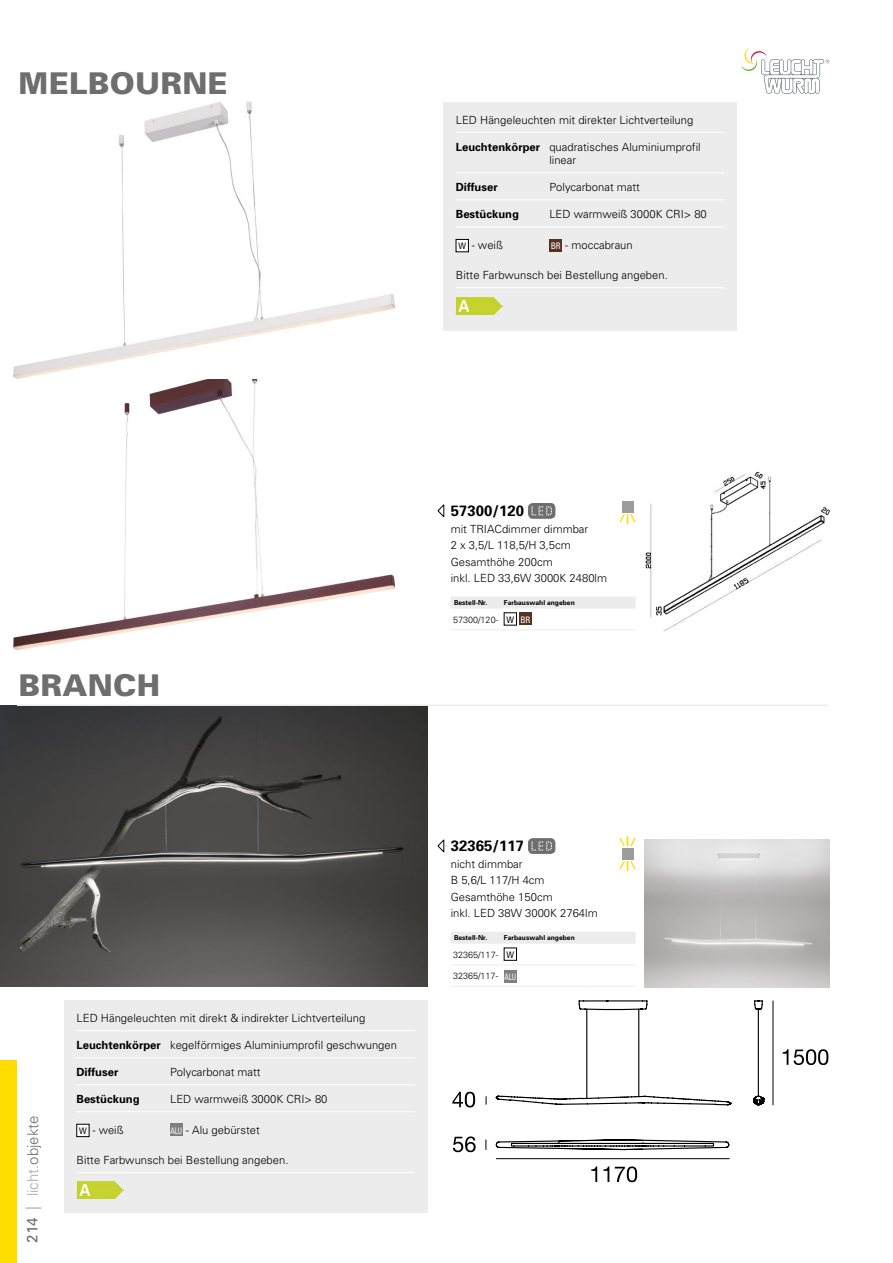
<style>
.page{position:relative;width:893px;height:1263px;background:#fff}
.page>*{position:absolute;margin:0;border:0;box-sizing:border-box;transform-origin:0 0}
.t1{font:900 30px "Univers";letter-spacing:.01em;color:#6e6e6e}
.t2{font:700 15px "Univers";color:#000}
.t3{font:300 15px "Univers";color:#6e6e6e}
.t4{font:15px "Univers";color:#6e6e6e}
.t5{font:300 11.25px/16.5px "Univers";color:#000}
.t6{font:700 11.25px "Univers";color:#000}
.t7{font:300 9px "Univers";color:#000}
.t8{font:700 6.75px "Univers";color:#000}
.s1{font-weight:700}
.s2{font-weight:400;font-stretch:condensed;font-size:9px}
.s3{font-weight:400;font-stretch:condensed;font-size:9px;color:#fff}
.s4{font-weight:400;font-stretch:condensed}
.s5{font-weight:400;font-stretch:condensed;color:#fff}
.s6{color:#a7a7a8}
</style>
<div class="page">
<svg style="left:26px;top:1207px;width:15px;height:1px"></svg>
<svg style="left:741px;top:48px;width:88px;height:46px"></svg>
<div style="left:0;top:1060px;width:17px;height:203px;background:#fd0"></div>
<img style="left:0;top:706px;width:427px;height:280px">
<div style="left:443px;top:102px;width:293px;height:228px;background:#ececec"></div>
<hr style="left:456px;top:132px;width:268px;height:1px;background:#fff">
<hr style="left:456px;top:172px;width:268px;height:1px;background:#fff">
<hr style="left:456px;top:199px;width:268px;height:1px;background:#fff">
<hr style="left:456px;top:226px;width:268px;height:1px;background:#fff">
<hr style="left:456px;top:287px;width:268px;height:1px;background:#fff">
<div style="left:456px;top:239px;width:12px;height:13px;background:#fff"></div>
<div style="left:456px;top:239px;width:13px;height:13px;border:1px solid #000"></div>
<div style="left:549px;top:239px;width:13px;height:13px;background:#573223"></div>
<img style="left:456px;top:297px;width:47px;height:18px">
<div style="left:64px;top:1000px;width:363px;height:212px;background:#ececec"></div>
<hr style="left:77px;top:1030px;width:338px;height:1px;background:#fff">
<hr style="left:77px;top:1057px;width:338px;height:1px;background:#fff">
<hr style="left:77px;top:1084px;width:338px;height:1px;background:#fff">
<hr style="left:77px;top:1111px;width:338px;height:1px;background:#fff">
<hr style="left:77px;top:1172px;width:338px;height:1px;background:#fff">
<div style="left:77px;top:1124px;width:12px;height:12px;background:#fff"></div>
<div style="left:77px;top:1124px;width:12px;height:13px;border:1px solid #000"></div>
<div style="left:170px;top:1123px;width:13px;height:13px;background:#7f7f7f"></div>
<img style="left:77px;top:1181px;width:46px;height:18px">
<svg style="left:529px;top:503px;width:26px;height:15px"></svg>
<div style="left:528px;top:503px;width:27px;height:15px;border:1px solid #6e6e6e;border-radius:4px"></div>
<svg style="left:531px;top:506px;width:21px;height:9px"></svg>
<div style="left:529px;top:839px;width:26px;height:14px;background:#6e6e6e;border-radius:4px"></div>
<div style="left:528px;top:838px;width:27px;height:16px;border:1px solid #6e6e6e;border-radius:4px"></div>
<svg style="left:531px;top:841px;width:21px;height:10px"></svg>
<svg style="left:437px;top:504px;width:7px;height:14px"></svg>
<svg style="left:437px;top:839px;width:7px;height:14px"></svg>
<div style="left:451px;top:597px;width:185px;height:11px;background:#ececec"></div>
<hr style="left:451px;top:629px;width:53px;height:1px;background:#ececec">
<hr style="left:504px;top:629px;width:83px;height:1px;background:#ececec">
<hr style="left:587px;top:629px;width:49px;height:1px;background:#ececec">
<div style="left:504px;top:613px;width:13px;height:12px;border:1px solid #000"></div>
<div style="left:519px;top:613px;width:13px;height:12px;background:#573223"></div>
<div style="left:451px;top:932px;width:185px;height:12px;background:#ececec"></div>
<hr style="left:451px;top:986px;width:53px;height:1px;background:#ececec">
<hr style="left:504px;top:986px;width:83px;height:1px;background:#ececec">
<hr style="left:587px;top:986px;width:49px;height:1px;background:#ececec">
<hr style="left:451px;top:964px;width:53px;height:1px;background:#ececec">
<hr style="left:504px;top:964px;width:83px;height:1px;background:#ececec">
<hr style="left:587px;top:964px;width:49px;height:1px;background:#ececec">
<div style="left:504px;top:948px;width:13px;height:12px;border:1px solid #000"></div>
<div style="left:504px;top:970px;width:13px;height:13px;background:#7f7f7f"></div>
<img style="left:645px;top:471px;width:185px;height:160px">
<hr style="left:17px;top:704px;width:811px;height:2px;background:#ececec">
<svg style="left:495px;top:1139px;width:235px;height:11px"></svg>
<svg style="left:495px;top:1000px;width:270px;height:106px"></svg>
<hr style="left:586px;top:1009px;width:1px;height:89px;background:#000">
<hr style="left:638px;top:1009px;width:1px;height:87px;background:#000">
<hr style="left:496px;top:1158px;width:233px;height:1px;background:#000">
<svg style="left:591px;top:1166px;width:6px;height:16px"></svg>
<svg style="left:603px;top:1166px;width:6px;height:16px"></svg>
<svg style="left:615px;top:1166px;width:22px;height:16px"></svg>
<svg style="left:452px;top:1092px;width:23px;height:15px"></svg>
<svg style="left:453px;top:1136px;width:23px;height:16px"></svg>
<hr style="left:773px;top:1001px;width:1px;height:104px;background:#000">
<svg style="left:783px;top:1049px;width:5px;height:16px"></svg>
<svg style="left:794px;top:1049px;width:34px;height:16px"></svg>
<img style="left:14px;top:378px;width:380px;height:272px">
<img style="left:14px;top:101px;width:380px;height:277px">
<svg style="left:619px;top:512px;width:17px;height:12px"></svg>
<div style="left:622px;top:501px;width:11px;height:11px;background:#9c9c9d"></div>
<svg style="left:619px;top:859px;width:17px;height:12px"></svg>
<svg style="left:619px;top:836px;width:17px;height:11px"></svg>
<div style="left:622px;top:848px;width:11px;height:11px;background:#9c9c9d"></div>
<h1 class="t1" style="left:19px;top:65px;width:211px">MELBOURNE</h1>
<p class="t5" style="left:456px;top:111px;width:239px">LED Hängeleuchten mit direkter Lichtverteilung</p>
<p class="t5" style="left:549px;top:140px;width:153px;line-height:13.5px;text-indent:-94px"><span class="s1">Leuchtenkörper</span> quadratisches Aluminiumprofil linear</p>
<p class="t6" style="left:456px;top:180px;width:43px">Diffuser</p>
<p class="t5" style="left:549px;top:179px;width:92px">Polycarbonat matt</p>
<p class="t6" style="left:456px;top:207px;width:65px">Bestückung</p>
<p class="t5" style="left:549px;top:206px;width:159px">LED warmweiß 3000K CRI&gt; 80</p>
<p class="t5" style="left:458px;top:237px;width:46px"><span class="s2">W</span> - weiß</p>
<p class="t5" style="left:551px;top:237px;width:84px"><span class="s3">BR</span> - moccabraun</p>
<p class="t5" style="left:456px;top:267px;width:213px">Bitte Farbwunsch bei Bestellung angeben.</p>
<h1 class="t1" style="left:19px;top:667px;width:143px">BRANCH</h1>
<h2 class="t2" style="left:451px;top:502px;width:75px">57300/120</h2>
<p class="t5" style="left:451px;top:520px;width:158px">mit TRIACdimmer dimmbar<br>2 x 3,5/L 118,5/H 3,5cm<br>Gesamthöhe 200cm<br>inkl. LED 33,6W 3000K 2480lm</p>
<p class="t8" style="left:454px;top:599px;width:35px">Bestell-Nr.</p>
<p class="t8" style="left:504px;top:599px;width:72px">Farbauswahl angeben</p>
<p class="t7" style="left:453px;top:614px;width:79px">57300/120- <span class="s4">W</span> <span class="s5">BR</span></p>
<h2 class="t3" style="left:24px;top:1196px;width:82px;rotate:-90deg"><span class="s6">licht.</span>objekte</h2>
<h2 class="t4" style="left:23px;top:1242px;width:27px;rotate:-90deg">214</h2>
<p class="t5" style="left:77px;top:1010px;width:290px">LED Hängeleuchten mit direkt &amp; indirekter Lichtverteilung</p>
<p class="t5" style="left:77px;top:1037px;width:322px"><span class="s1">Leuchtenkörper</span> kegelförmiges Aluminiumprofil geschwungen</p>
<p class="t6" style="left:77px;top:1065px;width:43px">Diffuser</p>
<p class="t5" style="left:170px;top:1064px;width:92px">Polycarbonat matt</p>
<p class="t6" style="left:77px;top:1092px;width:65px">Bestückung</p>
<p class="t5" style="left:170px;top:1091px;width:159px">LED warmweiß 3000K CRI&gt; 80</p>
<p class="t5" style="left:79px;top:1121px;width:46px"><span class="s2">W</span> - weiß</p>
<p class="t5" style="left:171px;top:1121px;width:91px"><span class="s3">ALU</span> - Alu gebürstet</p>
<p class="t5" style="left:77px;top:1151px;width:213px">Bitte Farbwunsch bei Bestellung angeben.</p>
<h2 class="t2" style="left:451px;top:837px;width:75px">32365/117</h2>
<p class="t5" style="left:451px;top:856px;width:148px">nicht dimmbar<br>B 5,6/L 117/H 4cm<br>Gesamthöhe 150cm<br>inkl. LED 38W 3000K 2764lm</p>
<p class="t8" style="left:454px;top:934px;width:35px">Bestell-Nr.</p>
<p class="t8" style="left:504px;top:934px;width:72px">Farbauswahl angeben</p>
<p class="t7" style="left:453px;top:949px;width:63px">32365/117- <span class="s4">W</span></p>
<p class="t7" style="left:453px;top:970px;width:65px">32365/117- <span class="s5">ALU</span></p>
</div>
